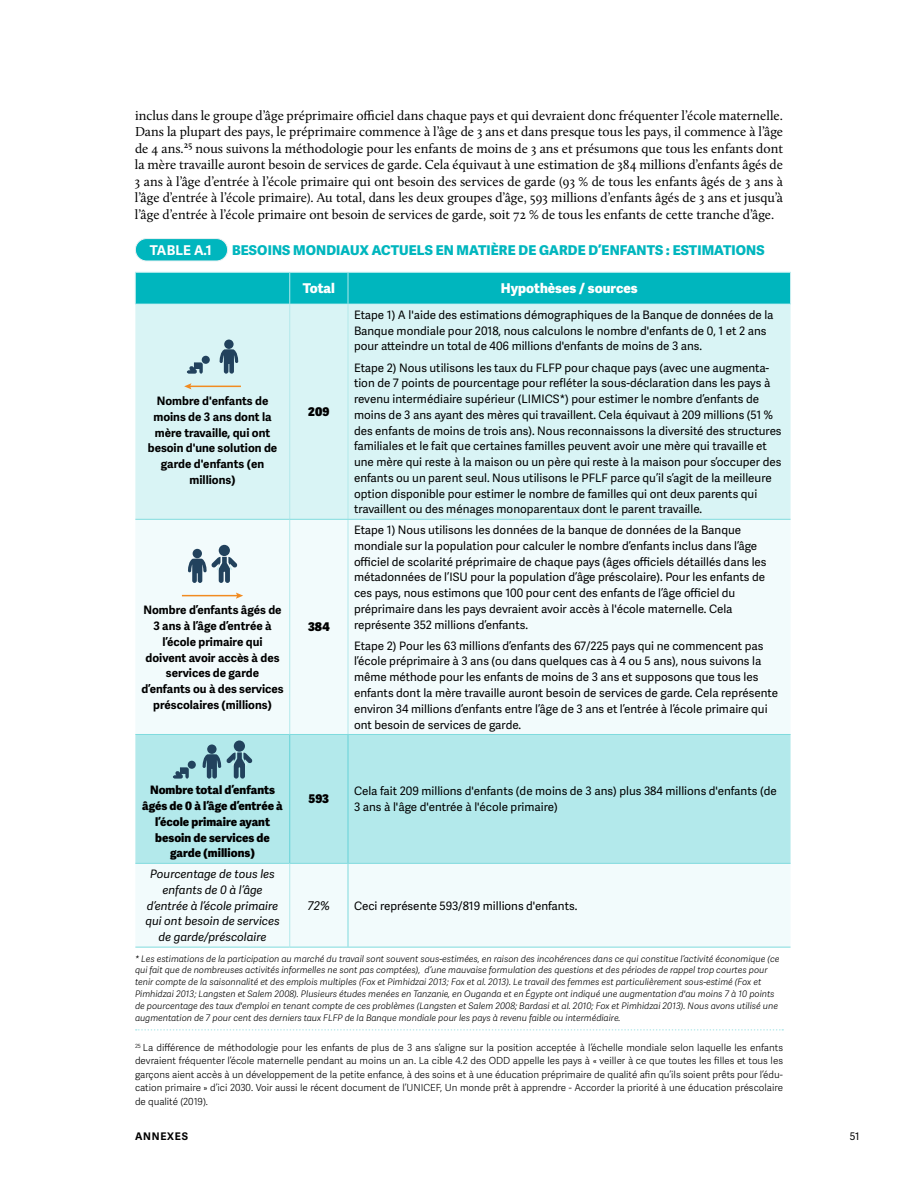
<style>
.page{position:relative;width:918px;height:1188px;background:#fff}
.page>*{position:absolute;margin:0;border:0;box-sizing:border-box;transform-origin:0 0}
.t1{font:13.5px/16.5px "Calluna";color:#000;text-align:justify}
.t2{font:800 13.5px "Adelle Sans";letter-spacing:.01em;color:#00b6be}
.t3{font:800 13.5px "Adelle Sans";color:#fff}
.t4{font:700 13.5px "Adelle Sans";letter-spacing:.01em;color:#fff}
.t5{font:800 12px "Adelle Sans";color:#000}
.t6{font:italic 12px "Adelle Sans";color:#000}
.t7{font:11.7px/15.8px "Adelle Sans";color:#000}
.t8{font:700 11.7px/15.8px "Adelle Sans";color:#000;text-align:center}
.t9{font:italic 11.7px/15.8px "Adelle Sans";color:#000;text-align:center}
.t10{font:800 11.7px/15.8px "Adelle Sans";color:#000;text-align:center}
.t11{font:700 10.5px "Adelle Sans";letter-spacing:.07em;color:#000}
.t12{font:10.5px "Adelle Sans";color:#000}
.t13{font:300 9.75px/13.5px "Adelle Sans";color:#000;text-align:justify}
.t14{font:italic 300 9px/12px "Adelle Sans";color:#000}
</style>
<div class="page">
<svg style="left:136px;top:1029px;width:647px;height:2px"></svg>
<div style="left:135px;top:239px;width:93px;height:22px;background:#00b6be;border-radius:11px"></div>
<div style="left:135px;top:238px;width:93px;height:23px;border:1px solid #eaf1f3;border-radius:11px"></div>
<div style="left:136px;top:273px;width:654px;height:31px;background:#00b6be"></div>
<div style="left:135px;top:305px;width:656px;height:214px;background:#d9f4f5"></div>
<div style="left:135px;top:520px;width:656px;height:427px;background:#f2fbfc"></div>
<div style="left:135px;top:735px;width:656px;height:128px;background:#b3e9eb"></div>
<hr style="left:135px;top:272px;width:155px;height:1px;background:#ccf0f2">
<hr style="left:290px;top:272px;width:58px;height:1px;background:#ccf0f2">
<hr style="left:348px;top:272px;width:443px;height:1px;background:#ccf0f2">
<hr style="left:790px;top:273px;width:1px;height:31px;background:#ccf0f2">
<hr style="left:135px;top:304px;width:154px;height:1px;background:#ccf0f2">
<hr style="left:348px;top:304px;width:443px;height:1px;background:#ccf0f2">
<hr style="left:135px;top:273px;width:1px;height:31px;background:#b3e9eb">
<hr style="left:290px;top:304px;width:58px;height:1px;background:#ccf0f2">
<hr style="left:289px;top:273px;width:1px;height:31px;background:#b3e9eb">
<hr style="left:348px;top:273px;width:1px;height:31px;background:#b3e9eb">
<hr style="left:289px;top:304px;width:1px;height:215px;background:#b3e9eb">
<hr style="left:348px;top:304px;width:1px;height:215px;background:#b3e9eb">
<hr style="left:289px;top:520px;width:1px;height:214px;background:#b3e9eb">
<hr style="left:348px;top:520px;width:1px;height:214px;background:#b3e9eb">
<hr style="left:135px;top:519px;width:155px;height:1px;background:#80dbde">
<hr style="left:290px;top:519px;width:58px;height:1px;background:#80dbde">
<hr style="left:348px;top:519px;width:443px;height:1px;background:#80dbde">
<hr style="left:135px;top:734px;width:155px;height:1px;background:#80dbde">
<hr style="left:290px;top:734px;width:58px;height:1px;background:#80dbde">
<hr style="left:135px;top:863px;width:155px;height:1px;background:#80dbde">
<hr style="left:135px;top:947px;width:155px;height:1px;background:#80dbde">
<hr style="left:289px;top:735px;width:1px;height:128px;background:#66d3d8">
<hr style="left:348px;top:735px;width:1px;height:128px;background:#66d3d8">
<hr style="left:348px;top:734px;width:443px;height:1px;background:#80dbde">
<hr style="left:289px;top:864px;width:1px;height:83px;background:#b3e9eb">
<hr style="left:290px;top:863px;width:58px;height:1px;background:#80dbde">
<hr style="left:348px;top:863px;width:443px;height:1px;background:#80dbde">
<hr style="left:348px;top:864px;width:1px;height:83px;background:#80dbde">
<hr style="left:290px;top:947px;width:58px;height:1px;background:#80dbde">
<hr style="left:348px;top:947px;width:443px;height:1px;background:#80dbde">
<div style="left:202px;top:356px;width:8px;height:8px;background:#22425d;border-radius:50%"></div>
<svg style="left:187px;top:362px;width:16px;height:12px"></svg>
<svg style="left:220px;top:349px;width:18px;height:25px"></svg>
<div style="left:224px;top:340px;width:10px;height:9px;background:#22425d;border-radius:50%"></div>
<hr style="left:189px;top:386px;width:52px;height:1px;background:#f18b21">
<svg style="left:184px;top:383px;width:7px;height:6px"></svg>
<div style="left:193px;top:549px;width:9px;height:9px;background:#22425d;border-radius:50%"></div>
<div style="left:219px;top:545px;width:11px;height:11px;background:#22425d;border-radius:50%"></div>
<svg style="left:188px;top:556px;width:49px;height:27px"></svg>
<hr style="left:182px;top:595px;width:56px;height:1px;background:#f18b21">
<svg style="left:236px;top:593px;width:7px;height:6px"></svg>
<div style="left:188px;top:761px;width:8px;height:8px;background:#22425d;border-radius:50%"></div>
<svg style="left:173px;top:767px;width:16px;height:12px"></svg>
<div style="left:234px;top:740px;width:11px;height:12px;background:#22425d;border-radius:50%"></div>
<svg style="left:203px;top:752px;width:49px;height:27px"></svg>
<div style="left:207px;top:744px;width:10px;height:10px;background:#22425d;border-radius:50%"></div>
<p class="t1" style="left:135px;top:107px;width:650px">inclus dans le groupe d’âge préprimaire officiel dans chaque pays et qui devraient donc fréquenter l’école maternelle.<br>Dans la plupart des pays, le préprimaire commence à l’âge de 3 ans et dans presque tous les pays, il commence à l’âge de 4 ans.<sup>25</sup> nous suivons la méthodologie pour les enfants de moins de 3 ans et présumons que tous les enfants dont la mère travaille auront besoin de services de garde. Cela équivaut à une estimation de 384 millions d’enfants âgés de 3 ans à l’âge d’entrée à l’école primaire qui ont besoin des services de garde (93 % de tous les enfants âgés de 3 ans à l’âge d’entrée à l’école primaire). Au total, dans les deux groupes d’âge, 593 millions d’enfants âgés de 3 ans et jusqu’à l’âge d’entrée à l’école primaire ont besoin de services de garde, soit 72 % de tous les enfants de cette tranche d’âge.</p>
<p class="t4" style="left:150px;top:242px;width:63px">TABLE A.1</p>
<p class="t2" style="left:232px;top:242px;width:534px">BESOINS MONDIAUX ACTUELS EN MATIÈRE DE GARDE D’ENFANTS : ESTIMATIONS</p>
<p class="t3" style="left:303px;top:280px;width:34px">Total</p>
<p class="t3" style="left:501px;top:280px;width:138px">Hypothèses / sources</p>
<p class="t8" style="left:148px;top:393px;width:131px">Nombre d'enfants de moins de 3 ans dont la mère travaille, qui ont besoin d'une solution de garde d'enfants (en millions)</p>
<p class="t5" style="left:308px;top:404px;width:23px">209</p>
<p class="t8" style="left:141px;top:603px;width:144px">Nombre d’enfants âgés de<br>3 ans à l’âge d’entrée à l’école primaire qui doivent avoir accès à des services de garde d’enfants ou à des services préscolaires (millions)</p>
<p class="t5" style="left:308px;top:619px;width:23px">384</p>
<p class="t7" style="left:354px;top:307px;width:421px">Etape 1) A l'aide des estimations démographiques de la Banque de données de la<br>Banque mondiale pour 2018, nous calculons le nombre d'enfants de 0, 1 et 2 ans pour atteindre un total de 406 millions d'enfants de moins de 3 ans.</p>
<p class="t7" style="left:354px;top:360px;width:429px">Etape 2) Nous utilisons les taux du FLFP pour chaque pays (avec une augmenta&shy;tion de 7 points de pourcentage pour refléter la sous-déclaration dans les pays à revenu intermédiaire supérieur (LIMICS*) pour estimer le nombre d’enfants de moins de 3 ans ayant des mères qui travaillent. Cela équivaut à 209 millions (51 % des enfants de moins de trois ans). Nous reconnaissons la diversité des structures familiales et le fait que certaines familles peuvent avoir une mère qui travaille et une mère qui reste à la maison ou un père qui reste à la maison pour s’occuper des enfants ou un parent seul. Nous utilisons le PFLF parce qu’il s’agit de la meilleure option disponible pour estimer le nombre de familles qui ont deux parents qui travaillent ou des ménages monoparentaux dont le parent travaille.</p>
<p class="t7" style="left:354px;top:522px;width:414px">Etape 1) Nous utilisons les données de la banque de données de la Banque mondiale sur la population pour calculer le nombre d’enfants inclus dans l’âge officiel de scolarité préprimaire de chaque pays (âges officiels détaillés dans les métadonnées de l’ISU pour la population d’âge préscolaire). Pour les enfants de ces pays, nous estimons que 100 pour cent des enfants de l’âge officiel du préprimaire dans les pays devraient avoir accès à l'école maternelle. Cela représente 352 millions d’enfants.</p>
<p class="t7" style="left:354px;top:638px;width:426px">Etape 2) Pour les 63 millions d’enfants des 67/225 pays qui ne commencent pas l’école préprimaire à 3 ans (ou dans quelques cas à 4 ou 5 ans), nous suivons la même méthode pour les enfants de moins de 3 ans et supposons que tous les enfants dont la mère travaille auront besoin de services de garde. Cela représente environ 34 millions d’enfants entre l’âge de 3 ans et l’entrée à l’école primaire qui ont besoin de services de garde.</p>
<p class="t10" style="left:142px;top:782px;width:142px">Nombre total d’enfants âgés de 0 à l’âge d’entrée à l’école primaire ayant besoin de services de garde (millions)</p>
<p class="t5" style="left:309px;top:791px;width:22px">593</p>
<p class="t7" style="left:354px;top:784px;width:424px">Cela fait 209 millions d'enfants (de moins de 3 ans) plus 384 millions d'enfants (de<br>3 ans à l'âge d'entrée à l'école primaire)</p>
<p class="t9" style="left:145px;top:866px;width:136px">Pourcentage de tous les enfants de 0 à l’âge d’entrée à l’école primaire qui ont besoin de services de garde/préscolaire</p>
<p class="t6" style="left:308px;top:899px;width:23px">72%</p>
<p class="t7" style="left:354px;top:898px;width:225px">Ceci représente 593/819 millions d'enfants.</p>
<p class="t14" style="left:135px;top:953px;width:646px">* Les estimations de la participation au marché du travail sont souvent sous-estimées, en raison des incohérences dans ce qui constitue l’activité économique (ce qui fait que de nombreuses activités informelles ne sont pas comptées), d’une mauvaise formulation des questions et des périodes de rappel trop courtes pour tenir compte de la saisonnalité et des emplois multiples (Fox et Pimhidzai 2013; Fox et al. 2013). Le travail des femmes est particulièrement sous-estimé (Fox et Pimhidzai 2013; Langsten et Salem 2008). Plusieurs études menées en Tanzanie, en Ouganda et en Égypte ont indiqué une augmentation d'au moins 7 à 10 points de pourcentage des taux d'emploi en tenant compte de ces problèmes (Langsten et Salem 2008; Bardasi et al. 2010; Fox et Pimhidzai 2013). Nous avons utilisé une augmentation de 7 pour cent des derniers taux FLFP de la Banque mondiale pour les pays à revenu faible ou intermédiaire.</p>
<p class="t13" style="left:135px;top:1041px;width:650px"><sup>25</sup> La différence de méthodologie pour les enfants de plus de 3 ans s’aligne sur la position acceptée à l’échelle mondiale selon laquelle les enfants devraient fréquenter l’école maternelle pendant au moins un an. La cible 4.2 des ODD appelle les pays à « veiller à ce que toutes les filles et tous les garçons aient accès à un développement de la petite enfance, à des soins et à une éducation préprimaire de qualité afin qu’ils soient prêts pour l’édu&shy;cation primaire » d’ici 2030. Voir aussi le récent document de l’UNICEF, Un monde prêt à apprendre - Accorder la priorité à une éducation préscolaire de qualité (2019).</p>
<p class="t11" style="left:135px;top:1130px;width:54px">ANNEXES</p>
<p class="t12" style="left:850px;top:1131px;width:11px">51</p>
</div>
